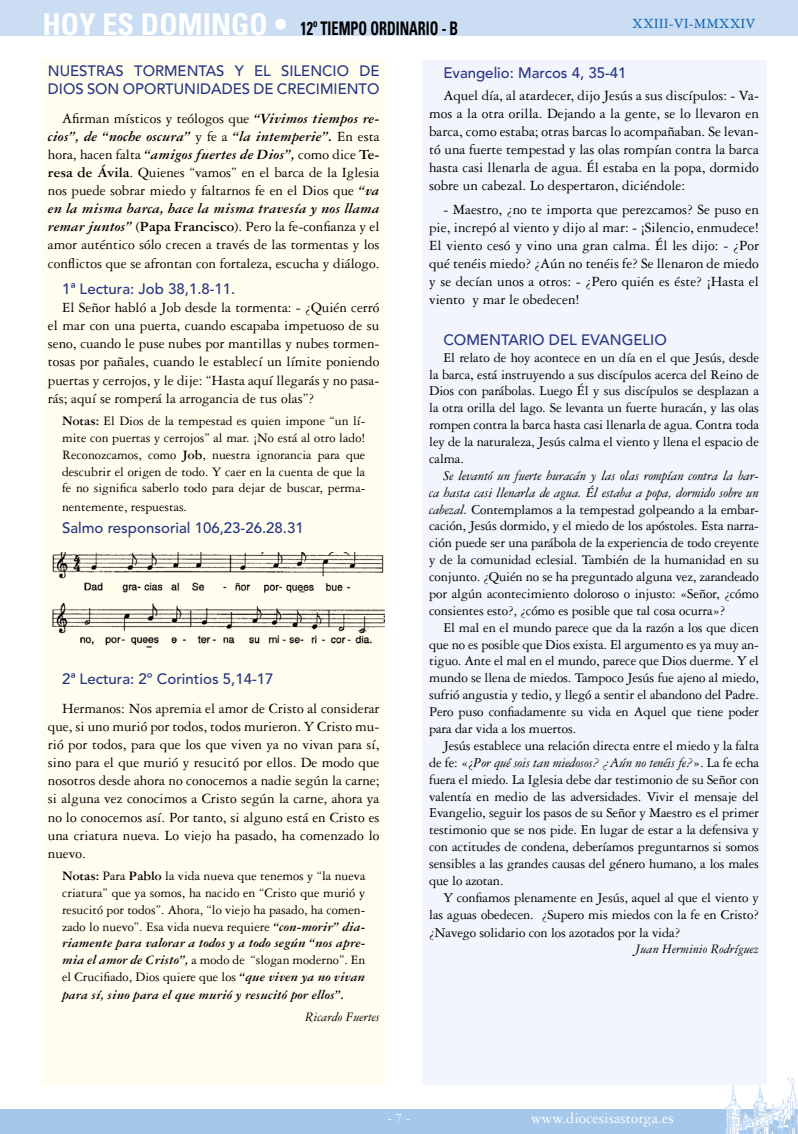
<style>
.page{position:relative;width:798px;height:1134px;background:#fff}
.page>*{position:absolute;margin:0;border:0;box-sizing:border-box;transform-origin:0 0}
.t1{font:700 condensed 30px "Univers LT Std";color:#fff}
.t2{font:700 condensed 18.75px "Univers LT Std";color:#000;scale:.76 1}
.t3{font:16.25px "Garamond 3 LT Std";color:#fff}
.t4{font:15px/18.1px "Garamond 3 LT Std";color:#000;text-align:justify}
.t5{font:500 15px/17.5px "Avenir LT Std";color:#283583}
.t6{font:15px "Garamond 3 LT Std";color:#0c64af}
.t7{font:14.38px/16.9px "Garamond 3 LT Std";letter-spacing:-.01em;color:#000;text-align:justify}
.t8{font:13.75px/16.9px "Garamond 3 LT Std";color:#000;text-align:justify}
.t9{font:italic 700 13.75px "Garamond 3 LT Std";color:#000}
.t10{font:italic 13.75px "Garamond 3 LT Std";color:#000}
.t11{font:13.75px "Garamond 3 LT Std";color:#fff}
.s1{font-weight:700;font-style:italic}
.s2{font-weight:700}
.s3{font-style:italic}
</style>
<div class="page">
<div style="left:0;top:1109px;width:797px;height:25px;background:#a5c7ea"></div>
<svg style="left:725px;top:1077px;width:73px;height:57px"></svg>
<div style="left:422px;top:60px;width:343px;height:1024px;background:#f3f5fc"></div>
<div style="left:43px;top:60px;width:341px;height:1025px;background:#fffdee"></div>
<img style="left:52px;top:552px;width:332px;height:96px">
<div style="left:0;top:0;width:797px;height:35px;background:#cbddf3"></div>
<h1 class="t1" style="left:43px;top:6px;width:246px">HOY ES DOMINGO •</h1>
<p class="t6" style="left:632px;top:16px;width:125px">XXIII-VI-MMXXIV</p>
<h2 class="t2" style="left:300px;top:17px;width:209px">12º TIEMPO ORDINARIO - B</h2>
<p class="t5" style="left:48px;top:63px;width:333px">NUESTRAS TORMENTAS Y EL SILENCIO DE<br>DIOS SON OPORTUNIDADES DE CRECIMIENTO</p>
<p class="t4" style="left:48px;top:109px;width:333px;text-indent:14px">Afirman místicos y teólogos que <span class="s1">“Vivimos tiempos re&shy;cios”, de “noche oscura”</span> y fe a <span class="s1">“la intemperie”.</span> En esta hora, hacen falta <span class="s1">“amigos fuertes de Dios”,</span> como dice <span class="s2">Te&shy;resa de Ávila</span>. Quienes “vamos” en el barca de la Iglesia nos puede sobrar miedo y faltarnos fe en el Dios que <span class="s1">“va en la misma barca, hace la misma travesía y nos llama remar juntos”</span> (<span class="s2">Papa Francisco</span>). Pero la fe-confianza y el amor auténtico sólo crecen a través de las tormentas y los conflictos que se afrontan con fortaleza, escucha y diálogo.</p>
<p class="t5" style="left:62px;top:280px;width:175px">1ª Lectura: Job 38,1.8-11.</p>
<p class="t4" style="left:48px;top:298px;width:333px;text-indent:14px">El Señor habló a Job desde la tormenta: - ¿Quién cerró el mar con una puerta, cuando escapaba impetuoso de su seno, cuando le puse nubes por mantillas y nubes tormen&shy;tosas por pañales, cuando le establecí un límite poniendo puertas y cerrojos, y le dije: “Hasta aquí llegarás y no pasa&shy;rás; aquí se romperá la arrogancia de tus olas”?</p>
<p class="t8" style="left:62px;top:412px;width:304px"><span class="s2">Notas:</span> El Dios de la tempestad es quien impone “un lí&shy;mite con puertas y cerrojos” al mar. ¡No está al otro lado!<br>Reconozcamos, como <span class="s2">Job</span>, nuestra ignorancia para que descubrir el origen de todo. Y caer en la cuenta de que la fe no significa saberlo todo para dejar de buscar, perma-</p>
<p class="t8" style="left:62px;top:498px;width:126px">nentemente, respuestas.</p>
<p class="t5" style="left:62px;top:520px;width:243px">Salmo responsorial 106,23-26.28.31</p>
<p class="t5" style="left:62px;top:670px;width:213px">2ª Lectura: 2º Corintios 5,14-17</p>
<p class="t4" style="left:48px;top:699px;width:333px;text-indent:14px">Hermanos: Nos apremia el amor de Cristo al considerar que, si uno murió por todos, todos murieron. Y Cristo mu&shy;rió por todos, para que los que viven ya no vivan para sí, sino para el que murió y resucitó por ellos. De modo que nosotros desde ahora no conocemos a nadie según la carne; si alguna vez conocimos a Cristo según la carne, ahora ya no lo conocemos así. Por tanto, si alguno está en Cristo es una criatura nueva. Lo viejo ha pasado, ha comenzado lo nuevo.</p>
<p class="t8" style="left:62px;top:867px;width:305px"><span class="s2">Notas:</span> Para <span class="s2">Pablo</span> la vida nueva que tenemos y “la nueva criatura” que ya somos, ha nacido en “Cristo que murió y resucitó por todos”. Ahora, “lo viejo ha pasado, ha comen&shy;zado lo nuevo”. Esa vida nueva requiere <span class="s1">“con-morir” dia&shy;riamente para valorar a todos y a todo según “nos apre&shy;mia el amor de Cristo”,</span> a modo de “slogan moderno”. En el Crucifiado, Dios quiere que los <span class="s1">“que viven ya no vivan</span></p>
<p class="t9" style="left:62px;top:988px;width:283px">para sí, sino para el que murió y resucitó por ellos”.</p>
<p class="t10" style="left:305px;top:1009px;width:76px">Ricardo Fuertes</p>
<p class="t5" style="left:443px;top:65px;width:185px">Evangelio: Marcos 4, 35-41</p>
<p class="t4" style="left:429px;top:86px;width:331px;text-indent:14px">Aquel día, al atardecer, dijo Jesús a sus discípulos: - Va&shy;mos a la otra orilla. Dejando a la gente, se lo llevaron en barca, como estaba; otras barcas lo acompañaban. Se levan&shy;tó una fuerte tempestad y las olas rompían contra la barca hasta casi llenarla de agua. Él estaba en la popa, dormido sobre un cabezal. Lo despertaron, diciéndole:</p>
<p class="t4" style="left:429px;top:200px;width:331px;text-indent:14px">- Maestro, ¿no te importa que perezcamos? Se puso en pie, increpó al viento y dijo al mar: - ¡Silencio, enmudece!<br>El viento cesó y vino una gran calma. Él les dijo: - ¿Por qué tenéis miedo? ¿Aún no tenéis fe? Se llenaron de miedo y se decían unos a otros: - ¿Pero quién es éste? ¡Hasta el viento y mar le obedecen!</p>
<p class="t5" style="left:443px;top:331px;width:225px">COMENTARIO DEL EVANGELIO</p>
<p class="t7" style="left:429px;top:349px;width:331px;text-indent:14px">El relato de hoy acontece en un día en el que Jesús, desde la barca, está instruyendo a sus discípulos acerca del Reino de Dios con parábolas. Luego Él y sus discípulos se desplazan a la otra orilla del lago. Se levanta un fuerte huracán, y las olas rompen contra la barca hasta casi llenarla de agua. Contra toda ley de la naturaleza, Jesús calma el viento y llena el espacio de calma.</p>
<p class="t7" style="left:429px;top:467px;width:331px;text-indent:14px"><span class="s3">Se levantó un fuerte huracán y las olas rompían contra la bar&shy;ca hasta casi llenarla de agua. Él estaba a popa, dormido sobre un cabezal.</span> Contemplamos a la tempestad golpeando a la embar&shy;cación, Jesús dormido, y el miedo de los apóstoles. Esta narra&shy;ción puede ser una parábola de la experiencia de todo creyente y de la comunidad eclesial. También de la humanidad en su conjunto. ¿Quién no se ha preguntado alguna vez, zarandeado por algún acontecimiento doloroso o injusto: «Señor, ¿cómo consientes esto?, ¿cómo es posible que tal cosa ocurra»?</p>
<p class="t7" style="left:429px;top:619px;width:331px;text-indent:14px">El mal en el mundo parece que da la razón a los que dicen que no es posible que Dios exista. El argumento es ya muy an&shy;tiguo. Ante el mal en el mundo, parece que Dios duerme. Y el mundo se llena de miedos. Tampoco Jesús fue ajeno al miedo, sufrió angustia y tedio, y llegó a sentir el abandono del Padre.<br>Pero puso confiadamente su vida en Aquel que tiene poder para dar vida a los muertos.</p>
<p class="t7" style="left:429px;top:737px;width:331px;text-indent:14px">Jesús establece una relación directa entre el miedo y la falta de fe: «¿<span class="s3">Por qué sois tan miedosos? ¿Aún no tenéis fe?</span>». La fe echa fuera el miedo. La Iglesia debe dar testimonio de su Señor con valentía en medio de las adversidades. Vivir el mensaje del Evangelio, seguir los pasos de su Señor y Maestro es el primer testimonio que se nos pide. En lugar de estar a la defensiva y con actitudes de condena, deberíamos preguntarnos si somos sensibles a las grandes causas del género humano, a los males que lo azotan.</p>
<p class="t7" style="left:429px;top:889px;width:331px;line-height:17.5px;text-indent:14px">Y confiamos plenamente en Jesús, aquel al que el viento y las aguas obedecen. ¿Supero mis miedos con la fe en Cristo? ¿Navego solidario con los azotados por la vida?</p>
<p class="t10" style="left:635px;top:941px;width:125px">Juan Herminio Rodríguez</p>
<p class="t11" style="left:387px;top:1110px;width:24px">- 7 -</p>
<p class="t3" style="left:530px;top:1109px;width:144px">www.diocesisastorga.es</p>
</div>
